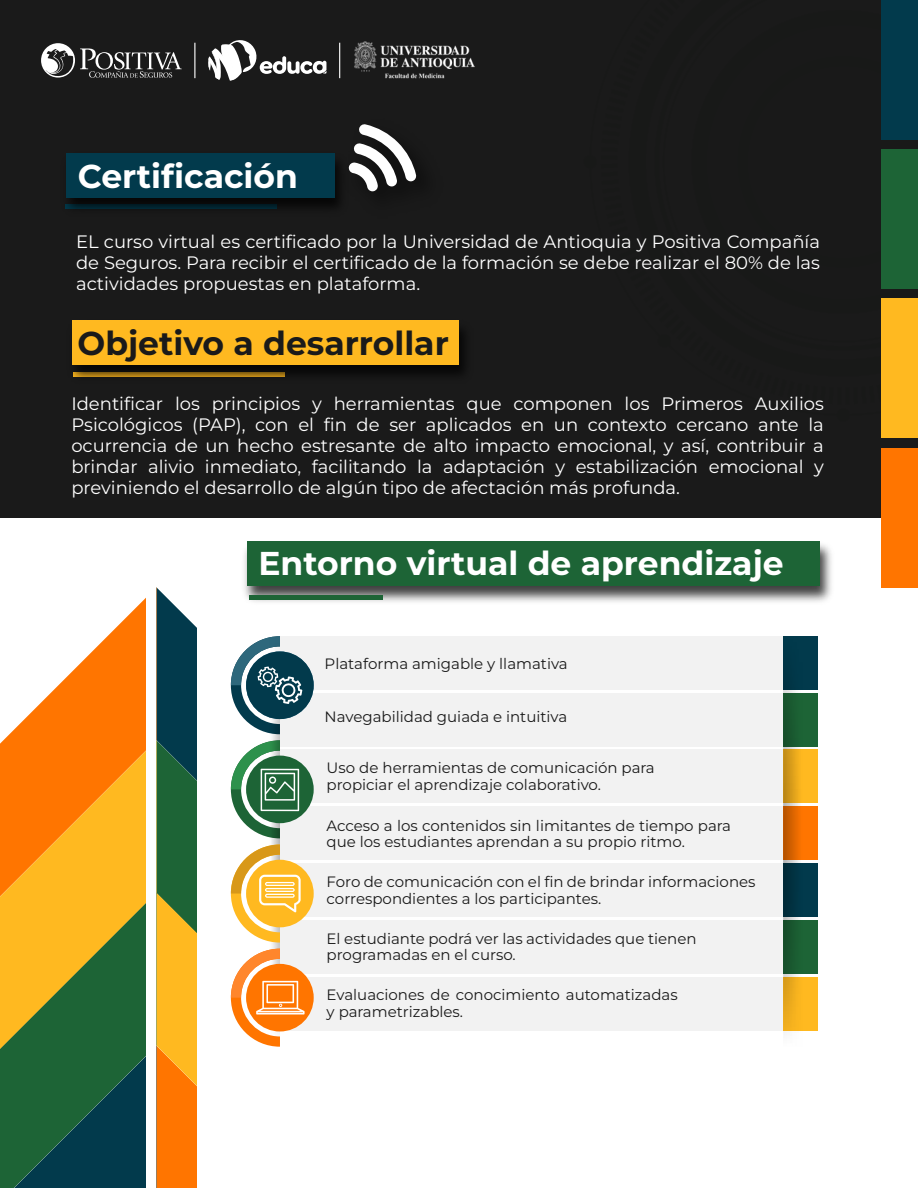
<style>
.page{position:relative;width:918px;height:1188px;background:#fff}
.page>*{position:absolute;margin:0;border:0;box-sizing:border-box;transform-origin:0 0}
.t1{font:700 33px "Montserrat";color:#fff}
.t2{font:700 33px "Montserrat";color:#1a1a1a}
.t3{font:18px/21px "Montserrat";color:#fff;text-align:justify}
.t4{font:15px/16.5px "Montserrat";color:#1a1a1a}
</style>
<div class="page">
<svg style="left:156px;top:587px;width:41px;height:49px;fill:#023a4c"></svg>
<svg style="left:0;top:597px;width:146px;height:296px"></svg>
<svg style="left:0;top:893px;width:14px;height:295px;background:#8f8e2a"></svg>
<div style="left:280px;top:806px;width:503px;height:54px;background:#f2f2f2"></div>
<div style="left:280px;top:750px;width:503px;height:53px;background:#f2f2f2"></div>
<div style="left:280px;top:693px;width:503px;height:53px;background:#f2f2f2"></div>
<div style="left:280px;top:636px;width:503px;height:54px;background:#f2f2f2"></div>
<div style="left:246px;top:756px;width:68px;height:67px;background:#1d6436;border-radius:50%"></div>
<div style="left:246px;top:651px;width:68px;height:68px;background:#023a4c;border-radius:50%"></div>
<div style="left:783px;top:806px;width:35px;height:54px;background:#ff7500"></div>
<div style="left:783px;top:750px;width:35px;height:53px;background:#ffb920"></div>
<div style="left:783px;top:693px;width:35px;height:53px;background:#1d6436"></div>
<div style="left:783px;top:636px;width:35px;height:54px;background:#023a4c"></div>
<div style="left:280px;top:977px;width:503px;height:54px;background:#f2f2f2"></div>
<div style="left:280px;top:920px;width:503px;height:54px;background:#f2f2f2"></div>
<div style="left:280px;top:864px;width:503px;height:53px;background:#f2f2f2"></div>
<div style="left:783px;top:977px;width:35px;height:54px;background:#ffb920"></div>
<div style="left:783px;top:920px;width:35px;height:54px;background:#1d6436"></div>
<div style="left:783px;top:864px;width:35px;height:53px;background:#023a4c"></div>
<svg style="left:783px;top:690px;width:19px;height:343px"></svg>
<div style="left:246px;top:860px;width:68px;height:67px;background:#ffb920;border-radius:50%"></div>
<div style="left:246px;top:964px;width:68px;height:67px;background:#ff7500;border-radius:50%"></div>
<div style="left:0;top:0;width:918px;height:518px;background:#1a1a1a"></div>
<img style="left:65px;top:153px;width:272px;height:56px">
<div style="left:66px;top:154px;width:269px;height:44px;background:#023a4c"></div>
<img style="left:72px;top:320px;width:392px;height:57px">
<div style="left:73px;top:321px;width:386px;height:44px;background:#ffb920"></div>
<img style="left:244px;top:541px;width:588px;height:61px">
<div style="left:247px;top:542px;width:573px;height:44px;background:#1d6436"></div>
<div style="left:249px;top:595px;width:133px;height:5px;background:#1d6436"></div>
<img style="left:337px;top:165px;width:37px;height:39px">
<svg style="left:348px;top:124px;width:69px;height:67px"></svg>
<div style="left:881px;top:0;width:37px;height:140px;background:#023a4c"></div>
<div style="left:881px;top:149px;width:37px;height:140px;background:#1d6436"></div>
<div style="left:881px;top:298px;width:37px;height:140px;background:#ffb920"></div>
<div style="left:881px;top:448px;width:37px;height:139px;background:#ff7500"></div>
<svg style="left:14px;top:636px;width:291px;height:552px"></svg>
<svg style="left:41px;top:43px;width:141px;height:35px"></svg>
<img style="left:354px;top:41px;width:121px;height:38px">
<hr style="left:194px;top:43px;width:1px;height:35px;background:#fff">
<hr style="left:339px;top:43px;width:1px;height:35px;background:#fff">
<svg style="left:208px;top:40px;width:119px;height:41px"></svg>
<h1 class="t1" style="left:78px;top:152px;width:222px">Certificación</h1>
<p class="t3" style="left:76px;top:230px;width:745px">EL curso virtual es certificado por la Universidad de Antioquia y Positiva Compañía de Seguros. Para recibir el certificado de la formación se debe realizar el 80% de las actividades propuestas en plataforma.</p>
<h1 class="t2" style="left:78px;top:319px;width:373px">Objetivo a desarrollar</h1>
<p class="t3" style="left:71px;top:392px;width:754px">Identificar los principios y herramientas que componen los Primeros Auxilios Psicológicos (PAP), con el fin de ser aplicados en un contexto cercano ante la ocurrencia de un hecho estresante de alto impacto emocional, y así, contribuir a brindar alivio inmediato, facilitando la adaptación y estabilización emocional y previniendo el desarrollo de algún tipo de afectación más profunda.</p>
<h1 class="t1" style="left:258px;top:540px;width:527px">Entorno virtual de aprendizaje</h1>
<p class="t4" style="left:325px;top:654px;width:245px">Plataforma amigable y llamativa</p>
<p class="t4" style="left:325px;top:708px;width:244px">Navegabilidad guiada e intuitiva</p>
<p class="t4" style="left:327px;top:759px;width:330px">Uso de herramientas de comunicación para propiciar el aprendizaje colaborativo.</p>
<p class="t4" style="left:327px;top:817px;width:406px">Acceso a los contenidos sin limitantes de tiempo para que los estudiantes aprendan a su propio ritmo.</p>
<p class="t4" style="left:327px;top:873px;width:430px">Foro de comunicación con el fin de brindar informaciones correspondientes a los participantes.</p>
<p class="t4" style="left:327px;top:930px;width:371px">El estudiante podrá ver las actividades que tienen programadas en el curso.</p>
<p class="t4" style="left:327px;top:986px;width:353px">Evaluaciones de conocimiento automatizadas y parametrizables.</p>
</div>
